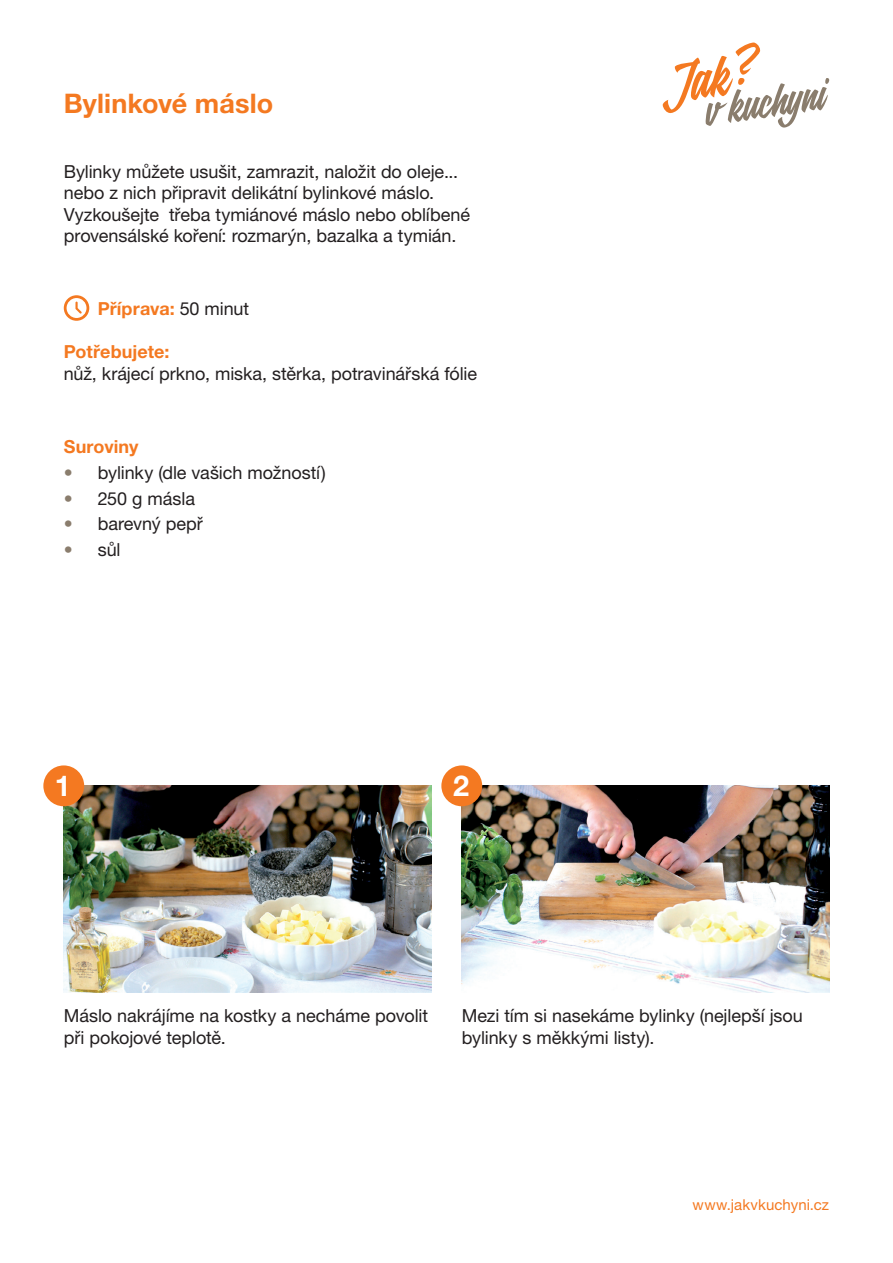
<style>
.page{position:relative;width:893px;height:1263px;background:#fff}
.page>*{position:absolute;margin:0;border:0;box-sizing:border-box;transform-origin:0 0}
.t1{font:700 28.8px "Helvetica Neue LT Pro";color:#fff}
.t2{font:700 27px "Helvetica Neue LT Pro";letter-spacing:.005em;color:#f47921}
.t3{font:18px/21.6px "Helvetica Neue LT Pro";letter-spacing:-.005em;color:#231f20}
.t4{font:700 18px "Helvetica Neue LT Pro";letter-spacing:.005em;color:#f47921}
.t5{font:15px "Helvetica Neue LT Pro";letter-spacing:.005em;color:#f47921}
.s1{font-weight:400;color:#231f20}
.s2{color:#8a7d6d}
</style>
<div class="page">
<img style="left:462px;top:786px;width:367px;height:206px">
<div style="left:441px;top:765px;width:41px;height:41px;background:#f47921;border-radius:50%"></div>
<svg style="left:64px;top:295px;width:25px;height:26px"></svg>
<img style="left:64px;top:786px;width:367px;height:206px">
<div style="left:43px;top:765px;width:41px;height:41px;background:#f47921;border-radius:50%"></div>
<svg style="left:663px;top:42px;width:166px;height:86px"></svg>
<h2 class="t2" style="left:64px;top:86px;width:211px">Bylinkové máslo</h2>
<p class="t3" style="left:64px;top:160px;width:408px">Bylinky můžete usušit, zamrazit, naložit do oleje... nebo z nich připravit delikátní bylinkové máslo.<br>Vyzkoušejte třeba tymiánové máslo nebo oblíbené provensálské koření: rozmarýn, bazalka a tymián.</p>
<p class="t4" style="left:98px;top:297px;width:153px">Příprava: <span class="s1">50 minut</span></p>
<p class="t4" style="left:64px;top:340px;width:107px">Potřebujete:</p>
<p class="t3" style="left:64px;top:362px;width:415px">nůž, krájecí prkno, miska, stěrka, potravinářská fólie</p>
<p class="t4" style="left:64px;top:435px;width:76px">Suroviny</p>
<p class="t3" style="left:64px;top:461px;width:264px"><span class="s2">•</span> bylinky (dle vašich možností)</p>
<p class="t3" style="left:64px;top:487px;width:133px"><span class="s2">•</span> 250 g másla</p>
<p class="t3" style="left:64px;top:513px;width:141px"><span class="s2">•</span> barevný pepř</p>
<p class="t3" style="left:64px;top:539px;width:58px"><span class="s2">•</span> sůl</p>
<h1 class="t1" style="left:55px;top:768px;width:18px">1</h1>
<h1 class="t1" style="left:453px;top:768px;width:18px">2</h1>
<p class="t3" style="left:64px;top:1005px;width:366px">Máslo nakrájíme na kostky a necháme povolit při pokojové teplotě.</p>
<p class="t3" style="left:462px;top:1005px;width:343px">Mezi tím si nasekáme bylinky (nejlepší jsou bylinky s měkkými listy).</p>
<p class="t5" style="left:693px;top:1195px;width:138px">www.jakvkuchyni.cz</p>
</div>
